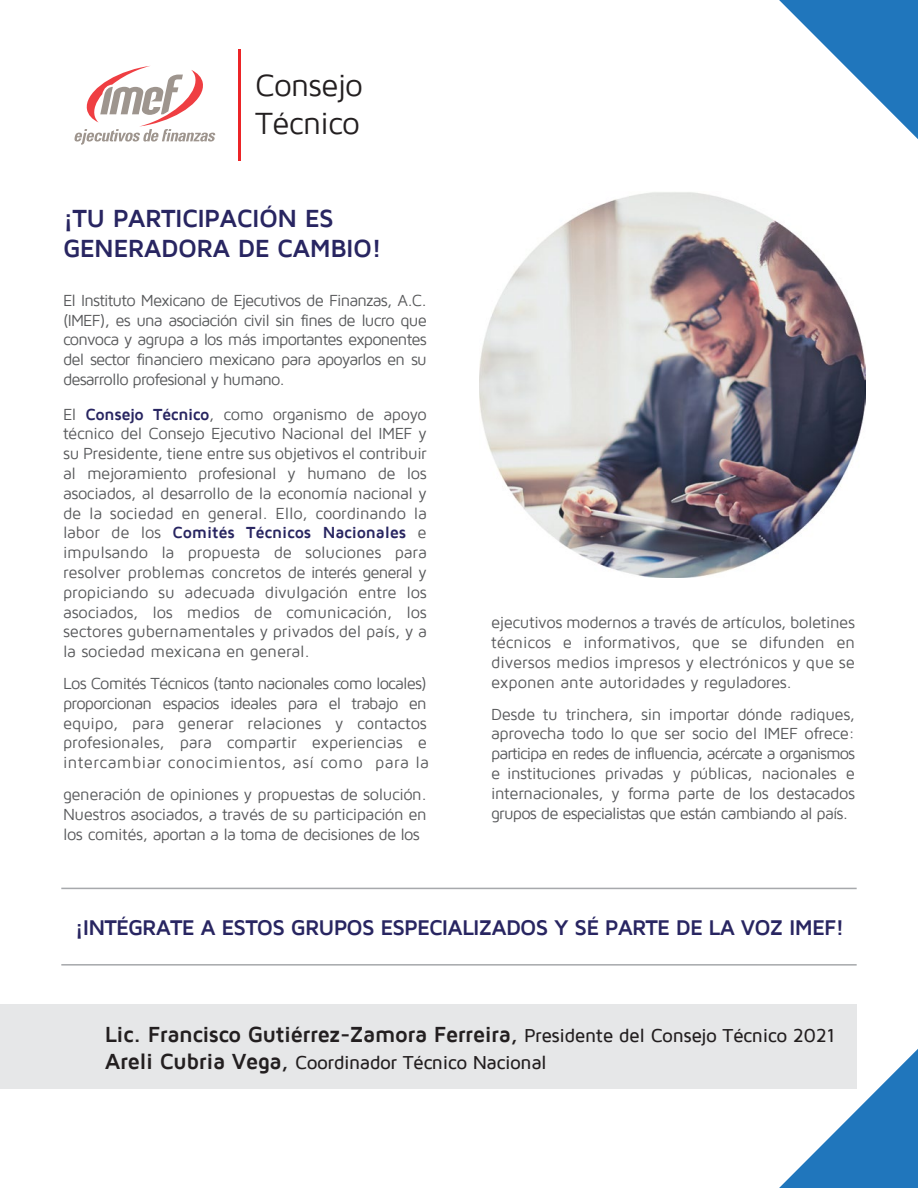
<style>
.page{position:relative;width:918px;height:1188px;background:#fff}
.page>*{position:absolute;margin:0;border:0;box-sizing:border-box;transform-origin:0 0}
.t1{font:31.5px/37.8px "Maven Pro";letter-spacing:-.025em;color:#231f20}
.t2{font:700 25.5px/30.6px "Maven Pro";letter-spacing:-.025em;color:#282561}
.t3{font:700 22.5px "Maven Pro";letter-spacing:-.025em;color:#231f20}
.t4{font:700 21.9px "Maven Pro";letter-spacing:-.04em;color:#282561}
.t5{font:500 19.2px "Maven Pro";letter-spacing:-.025em;color:#231f20}
.t6{font:16.5px/19.8px "Maven Pro";letter-spacing:-.025em;color:#58595b;text-align:justify}
.s1{font-weight:700;color:#282561}
.s2{font-weight:500;font-size:19.2px}
.s3{font-weight:700;font-size:22.5px}
</style>
<div class="page">
<div style="left:0;top:1005px;width:857px;height:84px;background:#e6e7e8"></div>
<hr style="left:61px;top:888px;width:796px;height:1px;background:#a7a9ac">
<hr style="left:61px;top:964px;width:796px;height:2px;background:#a7a9ac">
<hr style="left:238px;top:49px;width:2px;height:112px;background:#ec2427">
<svg style="left:74px;top:66px;width:142px;height:79px"></svg>
<svg style="left:779px;top:1049px;width:139px;height:139px"></svg>
<svg style="left:779px;top:0;width:139px;height:139px"></svg>
<img style="left:479px;top:192px;width:387px;height:386px">
<h1 class="t1" style="left:255px;top:67px;width:109px">Consejo<br>Técnico</h1>
<h2 class="t2" style="left:63px;top:203px;width:320px">¡TU PARTICIPACIÓN ES<br>GENERADORA DE CAMBIO!</h2>
<p class="t6" style="left:63px;top:291px;width:365px">El Instituto Mexicano de Ejecutivos de Finanzas, A.C. (IMEF), es una asociación civil sin fines de lucro que convoca y agrupa a los más importantes exponentes del sector financiero mexicano para apoyarlos en su desarrollo profesional y humano.</p>
<p class="t6" style="left:63px;top:404px;width:365px">El <span class="s1">Consejo Técnico</span>, como organismo de apoyo técnico del Consejo Ejecutivo Nacional del IMEF y su Presidente, tiene entre sus objetivos el contribuir al mejoramiento profesional y humano de los asociados, al desarrollo de la economía nacional y de la sociedad en general. Ello, coordinando la labor de los <span class="s1">Comités Técnicos Nacionales</span> e impulsando la propuesta de soluciones para resolver problemas concretos de interés general y propiciando su adecuada divulgación entre los asociados, los medios de comunicación, los sectores gubernamentales y privados del país, y a la sociedad mexicana en general.</p>
<p class="t6" style="left:63px;top:674px;width:367px;text-align:left">Los Comités Técnicos (tanto nacionales como locales) proporcionan espacios ideales para el trabajo en equipo, para generar relaciones y contactos profesionales, para compartir experiencias e intercambiar conocimientos, así como para la</p>
<p class="t6" style="left:63px;top:785px;width:365px">generación de opiniones y propuestas de solución.<br>Nuestros asociados, a través de su participación en los comités, aportan a la toma de decisiones de los</p>
<p class="t6" style="left:491px;top:613px;width:365px">ejecutivos modernos a través de artículos, boletines técnicos e informativos, que se difunden en diversos medios impresos y electrónicos y que se exponen ante autoridades y reguladores.</p>
<p class="t6" style="left:491px;top:704px;width:365px">Desde tu trinchera, sin importar dónde radiques, aprovecha todo lo que ser socio del IMEF ofrece: participa en redes de influencia, acércate a organismos e instituciones privadas y públicas, nacionales e internacionales, y forma parte de los destacados grupos de especialistas que están cambiando al país.</p>
<h3 class="t4" style="left:75px;top:916px;width:771px">¡INTÉGRATE A ESTOS GRUPOS ESPECIALIZADOS Y SÉ PARTE DE LA VOZ IMEF!</h3>
<h3 class="t3" style="left:105px;top:1022px;width:732px">Lic. Francisco Gutiérrez-Zamora Ferreira, <span class="s2">Presidente del Consejo Técnico 2021</span></h3>
<p class="t5" style="left:105px;top:1052px;width:444px"><span class="s3">Areli Cubria Vega,</span> Coordinador Técnico Nacional</p>
</div>
